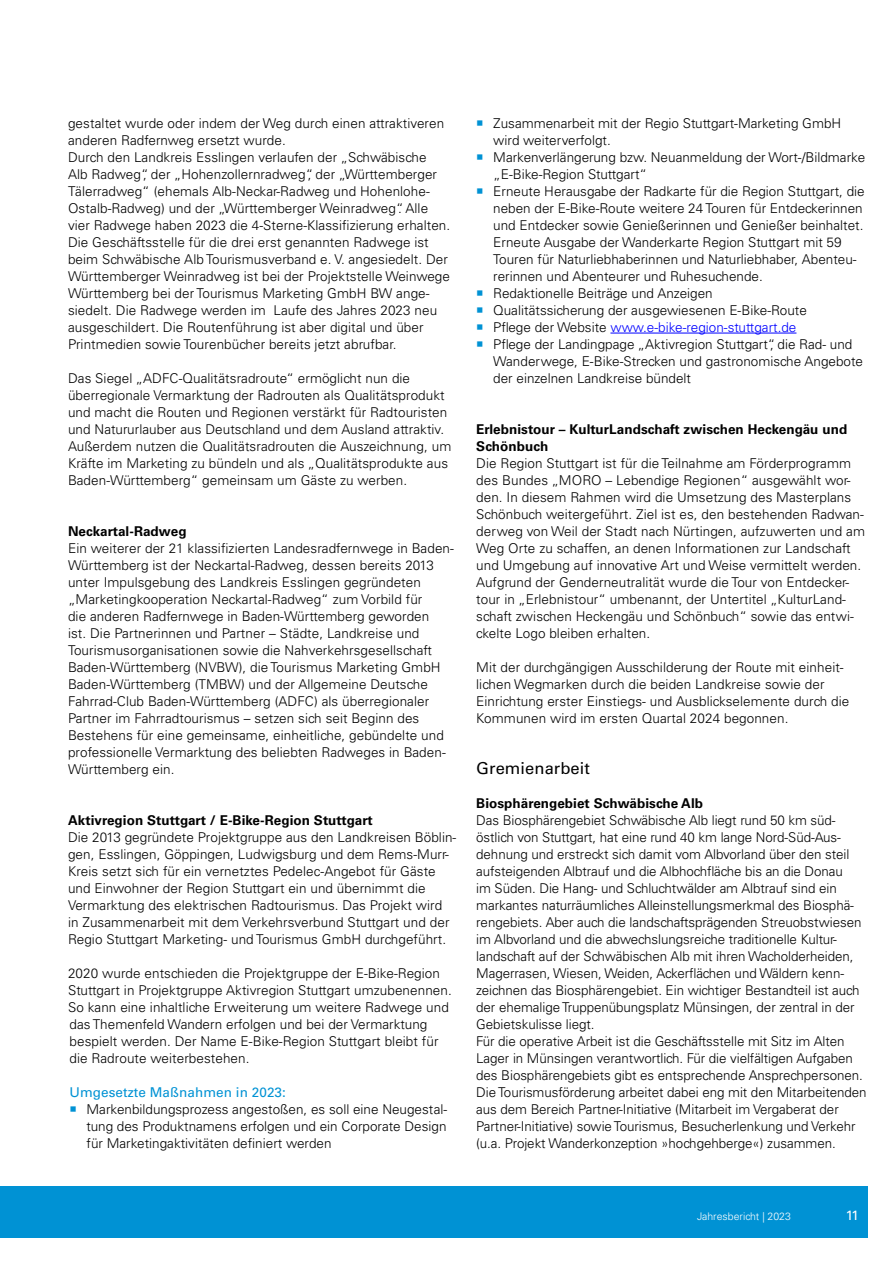
<style>
.page{position:relative;width:893px;height:1263px;background:#fff}
.page>*{position:absolute;margin:0;border:0;box-sizing:border-box;transform-origin:0 0}
.t1{font:16.5px "Univers LT Std";letter-spacing:.005em;color:#000}
.t2{font:300 13.5px/17px "Univers LT Std";letter-spacing:.005em;color:#000}
.t3{font:700 13.5px/17px "Univers LT Std";letter-spacing:.005em;color:#000}
.t4{font:300 13.5px "Univers LT Std";color:#00f}
.t5{font:13.5px "Univers LT Std";letter-spacing:.005em;color:#0092d4}
.t6{font:13.5px "Univers LT Std";color:#fff}
.t7{font:300 10.5px "Univers LT Std";color:#fff}
.s1{color:#000}
</style>
<div class="page">
<div style="left:0;top:1186px;width:867px;height:51px;background:#0092d4"></div>
<hr style="left:610px;top:333px;width:186px;height:1px;background:#00f">
<p class="t2" style="left:68px;top:114px;width:378px">gestaltet wurde oder indem der Weg durch einen attraktiveren anderen Radfernweg ersetzt wurde.</p>
<p class="t2" style="left:68px;top:148px;width:384px">Durch den Landkreis Esslingen verlaufen der „Schwäbische<br>Alb Radweg“, der „Hohenzollernradweg“, der „Württemberger Tälerradweg“ (ehemals Alb-Neckar-Radweg und Hohenlohe-Ostalb-Radweg) und der „Württemberger Weinradweg“. Alle vier Radwege haben 2023 die 4-Sterne-Klassifizierung erhalten.<br>Die Geschäftsstelle für die drei erst genannten Radwege ist beim Schwäbische Alb Tourismusverband e. V. angesiedelt. Der Württemberger Weinradweg ist bei der Projektstelle Weinwege Württemberg bei der Tourismus Marketing GmbH BW ange&shy;siedelt. Die Radwege werden im Laufe des Jahres 2023 neu ausgeschildert. Die Routenführung ist aber digital und über Printmedien sowie Tourenbücher bereits jetzt abrufbar.</p>
<p class="t2" style="left:68px;top:369px;width:385px">Das Siegel „ADFC-Qualitätsradroute“ ermöglicht nun die überregionale Vermarktung der Radrouten als Qualitätsprodukt und macht die Routen und Regionen verstärkt für Radtouristen und Natururlauber aus Deutschland und dem Ausland attraktiv.<br>Außerdem nutzen die Qualitätsradrouten die Auszeichnung, um Kräfte im Marketing zu bündeln und als „Qualitätsprodukte aus Baden-Württemberg“ gemeinsam um Gäste zu werben.</p>
<h3 class="t3" style="left:68px;top:523px;width:120px">Neckartal-Radweg</h3>
<p class="t2" style="left:68px;top:540px;width:387px">Ein weiterer der 21 klassifizierten Landesradfernwege in Baden-Württemberg ist der Neckartal-Radweg, dessen bereits 2013 unter Impulsgebung des Landkreis Esslingen gegründeten „Marketingkooperation Neckartal-Radweg“ zum Vorbild für<br>die anderen Radfernwege in Baden-Württemberg geworden<br>ist. Die Partnerinnen und Partner – Städte, Landkreise und Tourismusorganisationen sowie die Nahverkehrsgesellschaft Baden-Württemberg (NVBW), die Tourismus Marketing GmbH Baden-Württemberg (TMBW) und der Allgemeine Deutsche Fahrrad-Club Baden-Württemberg (ADFC) als überregionaler Partner im Fahrradtourismus – setzen sich seit Beginn des Bestehens für eine gemeinsame, einheitliche, gebündelte und professionelle Vermarktung des beliebten Radweges in Baden-Württemberg ein.</p>
<h3 class="t3" style="left:68px;top:812px;width:306px">Aktivregion Stuttgart / E-Bike-Region Stuttgart</h3>
<p class="t2" style="left:68px;top:829px;width:390px">Die 2013 gegründete Projektgruppe aus den Landkreisen Böblin&shy;gen, Esslingen, Göppingen, Ludwigsburg und dem Rems-Murr-Kreis setzt sich für ein vernetztes Pedelec-Angebot für Gäste und Einwohner der Region Stuttgart ein und übernimmt die Vermarktung des elektrischen Radtourismus. Das Projekt wird<br>in Zusammenarbeit mit dem Verkehrsverbund Stuttgart und der Regio Stuttgart Marketing- und Tourismus GmbH durchgeführt.</p>
<p class="t2" style="left:68px;top:965px;width:385px">2020 wurde entschieden die Projektgruppe der E-Bike-Region Stuttgart in Projektgruppe Aktivregion Stuttgart umzubenennen.<br>So kann eine inhaltliche Erweiterung um weitere Radwege und das Themenfeld Wandern erfolgen und bei der Vermarktung bespielt werden. Der Name E-Bike-Region Stuttgart bleibt für die Radroute weiterbestehen.</p>
<p class="t5" style="left:70px;top:1084px;width:218px">Umgesetzte Maßnahmen in 2023:</p>
<p class="t2" style="left:87px;top:1101px;width:362px;text-align:justify">Markenbildungsprozess angestoßen, es soll eine Neugestal&shy;tung des Produktnamens erfolgen und ein Corporate Design für Marketingaktivitäten definiert werden</p>
<p class="t2" style="left:493px;top:114px;width:350px">Zusammenarbeit mit der Regio Stuttgart-Marketing GmbH wird weiterverfolgt.</p>
<p class="t2" style="left:493px;top:148px;width:373px">Markenverlängerung bzw. Neuanmeldung der Wort-/Bildmarke „E-Bike-Region Stuttgart“</p>
<p class="t2" style="left:493px;top:182px;width:373px">Erneute Herausgabe der Radkarte für die Region Stuttgart, die neben der E-Bike-Route weitere 24 Touren für Entdeckerinnen und Entdecker sowie Genießerinnen und Genießer beinhaltet.<br>Erneute Ausgabe der Wanderkarte Region Stuttgart mit 59<br>Touren für Naturliebhaberinnen und Naturliebhaber, Abenteu&shy;rerinnen und Abenteurer und Ruhesuchende.</p>
<p class="t2" style="left:493px;top:284px;width:221px">Redaktionelle Beiträge und Anzeigen</p>
<p class="t2" style="left:493px;top:301px;width:315px">Qualitätssicherung der ausgewiesenen E-Bike-Route</p>
<p class="t4" style="left:493px;top:319px;width:305px"><span class="s1">Pflege der Website</span> www.e-bike-region-stuttgart.de</p>
<p class="t2" style="left:493px;top:335px;width:371px">Pflege der Landingpage „Aktivregion Stuttgart“, die Rad- und<br>Wanderwege, E-Bike-Strecken und gastronomische Angebote der einzelnen Landkreise bündelt</p>
<h3 class="t3" style="left:476px;top:421px;width:373px">Erlebnistour – KulturLandschaft zwischen Heckengäu und<br>Schönbuch</h3>
<p class="t2" style="left:476px;top:454px;width:390px">Die Region Stuttgart ist für die Teilnahme am Förderprogramm des Bundes „MORO – Lebendige Regionen“ ausgewählt wor&shy;den. In diesem Rahmen wird die Umsetzung des Masterplans Schönbuch weitergeführt. Ziel ist es, den bestehenden Radwan&shy;derweg von Weil der Stadt nach Nürtingen, aufzuwerten und am Weg Orte zu schaffen, an denen Informationen zur Landschaft und Umgebung auf innovative Art und Weise vermittelt werden.</p>
<p class="t2" style="left:476px;top:574px;width:379px">Aufgrund der Genderneutralität wurde die Tour von Entdecker&shy;tour in „Erlebnistour“ umbenannt, der Untertitel „KulturLand&shy;schaft zwischen Heckengäu und Schönbuch“ sowie das entwi&shy;ckelte Logo bleiben erhalten.</p>
<p class="t2" style="left:476px;top:659px;width:375px">Mit der durchgängigen Ausschilderung der Route mit einheit&shy;lichen Wegmarken durch die beiden Landkreise sowie der Einrichtung erster Einstiegs- und Ausblickselemente durch die Kommunen wird im ersten Quartal 2024 begonnen.</p>
<h2 class="t1" style="left:476px;top:758px;width:115px">Gremienarbeit</h2>
<h3 class="t3" style="left:476px;top:795px;width:228px">Biosphärengebiet Schwäbische Alb</h3>
<p class="t2" style="left:476px;top:812px;width:387px">Das Biosphärengebiet Schwäbische Alb liegt rund 50 km süd&shy;östlich von Stuttgart, hat eine rund 40 km lange Nord-Süd-Aus&shy;dehnung und erstreckt sich damit vom Albvorland über den steil aufsteigenden Albtrauf und die Albhochfläche bis an die Donau<br>im Süden. Die Hang- und Schluchtwälder am Albtrauf sind ein markantes naturräumliches Alleinstellungsmerkmal des Biosphä&shy;rengebiets. Aber auch die landschaftsprägenden Streuobstwiesen im Albvorland und die abwechslungsreiche traditionelle Kultur&shy;landschaft auf der Schwäbischen Alb mit ihren Wacholderheiden, Magerrasen, Wiesen, Weiden, Ackerflächen und Wäldern kenn&shy;zeichnen das Biosphärengebiet. Ein wichtiger Bestandteil ist auch der ehemalige Truppenübungsplatz Münsingen, der zentral in der Gebietskulisse liegt.</p>
<p class="t2" style="left:476px;top:1033px;width:392px">Für die operative Arbeit ist die Geschäftsstelle mit Sitz im Alten Lager in Münsingen verantwortlich. Für die vielfältigen Aufgaben des Biosphärengebiets gibt es entsprechende Ansprechpersonen.<br>Die Tourismusförderung arbeitet dabei eng mit den Mitarbeitenden aus dem Bereich Partner-Initiative (Mitarbeit im Vergaberat der Partner-Initiative) sowie Tourismus, Besucherlenkung und Verkehr (u.a. Projekt Wanderkonzeption »hochgehberge«) zusammen.</p>
<p class="t7" style="left:697px;top:1210px;width:95px">Jahresbericht | 2023</p>
<p class="t6" style="left:846px;top:1208px;width:15px">11</p>
</div>
